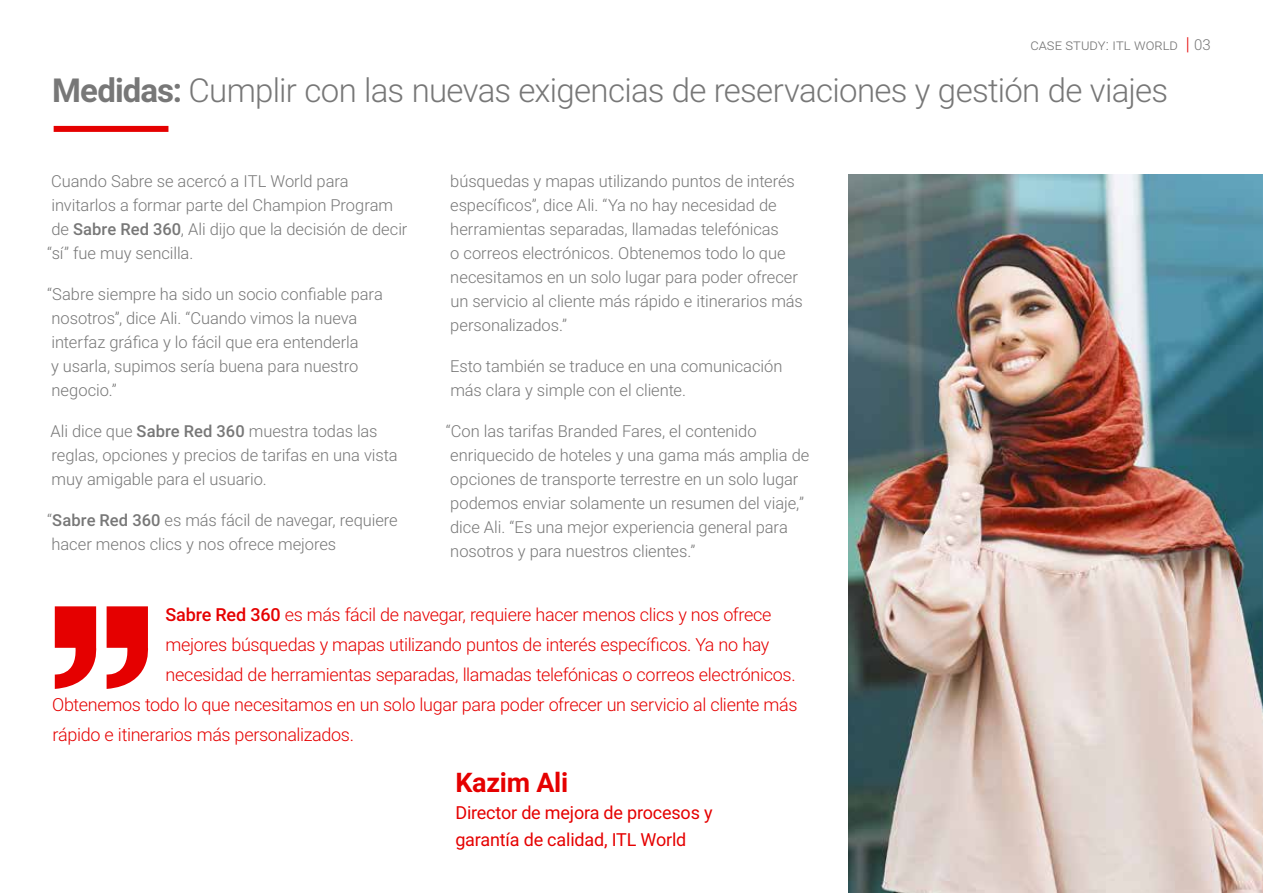
<style>
.page{position:relative;width:1263px;height:893px;background:#fff}
.page>*{position:absolute;margin:0;border:0;box-sizing:border-box;transform-origin:0 0}
.t1{font:300 33px "Roboto";letter-spacing:-.025em;color:#777}
.t2{font:700 27px "Roboto";letter-spacing:-.01em;color:#e50000}
.t3{font:300 18px "Roboto";letter-spacing:-.02em;color:#e50000}
.t4{font:18px/27px "Roboto";letter-spacing:-.01em;color:#e50000}
.t5{font:300 16.5px/24px "Roboto";letter-spacing:-.005em;color:#777}
.t6{font:300 15px "Roboto";color:#777}
.s1{font-size:18px;color:#e50000}
.s2{font-weight:700}
.s3{font-weight:500}
</style>
<div class="page">
<img style="left:848px;top:174px;width:415px;height:719px">
<div style="left:54px;top:126px;width:114px;height:6px;background:#e50000"></div>
<svg style="left:55px;top:606px;width:94px;height:83px"></svg>
<p class="t6" style="left:1030px;top:34px;width:182px">case study: ITL World <span class="s1">|</span> 03</p>
<h1 class="t1" style="left:52px;top:68px;width:1117px"><span class="s2">Medidas:</span> Cumplir con las nuevas exigencias de reservaciones y gestión de viajes</h1>
<p class="t5" style="left:47px;top:168px;width:362px">Cuando Sabre se acercó a ITL World para invitarlos a formar parte del Champion Program de <span class="s3">Sabre Red 360</span>, Ali dijo que la decisión de decir “sí” fue muy sencilla.</p>
<p class="t5" style="left:47px;top:281px;width:337px">“Sabre siempre ha sido un socio confiable para nosotros”, dice Ali. “Cuando vimos la nueva interfaz gráfica y lo fácil que era entenderla<br>y usarla, supimos sería buena para nuestro negocio.”</p>
<p class="t5" style="left:50px;top:418px;width:349px">Ali dice que <span class="s3">Sabre Red 360</span> muestra todas las reglas, opciones y precios de tarifas en una vista muy amigable para el usuario.</p>
<p class="t5" style="left:47px;top:507px;width:352px">“<span class="s3">Sabre Red 360</span> es más fácil de navegar, requiere hacer menos clics y nos ofrece mejores</p>
<p class="t5" style="left:450px;top:168px;width:354px">búsquedas y mapas utilizando puntos de interés específicos”, dice Ali. “Ya no hay necesidad de herramientas separadas, llamadas telefónicas<br>o correos electrónicos. Obtenemos todo lo que necesitamos en un solo lugar para poder ofrecer un servicio al cliente más rápido e itinerarios más personalizados.”</p>
<p class="t5" style="left:450px;top:353px;width:334px">Esto también se traduce en una comunicación más clara y simple con el cliente.</p>
<p class="t5" style="left:446px;top:418px;width:365px">“Con las tarifas Branded Fares, el contenido enriquecido de hoteles y una gama más amplia de opciones de transporte terrestre en un solo lugar podemos enviar solamente un resumen del viaje,” dice Ali. “Es una mejor experiencia general para nosotros y para nuestros clientes.”</p>
<p class="t3" style="left:165px;top:602px;width:608px"><span class="s3">Sabre Red 360</span> es más fácil de navegar, requiere hacer menos clics y nos ofrece</p>
<p class="t3" style="left:166px;top:632px;width:605px">mejores búsquedas y mapas utilizando puntos de interés específicos. Ya no hay</p>
<p class="t3" style="left:165px;top:662px;width:632px">necesidad de herramientas separadas, llamadas telefónicas o correos electrónicos.</p>
<p class="t3" style="left:52px;top:692px;width:747px">Obtenemos todo lo que necesitamos en un solo lugar para poder ofrecer un servicio al cliente más</p>
<p class="t3" style="left:52px;top:722px;width:303px">rápido e itinerarios más personalizados.</p>
<h2 class="t2" style="left:455px;top:763px;width:114px">Kazim Ali</h2>
<p class="t4" style="left:455px;top:798px;width:259px">Director de mejora de procesos y garantía de calidad, ITL World</p>
</div>
